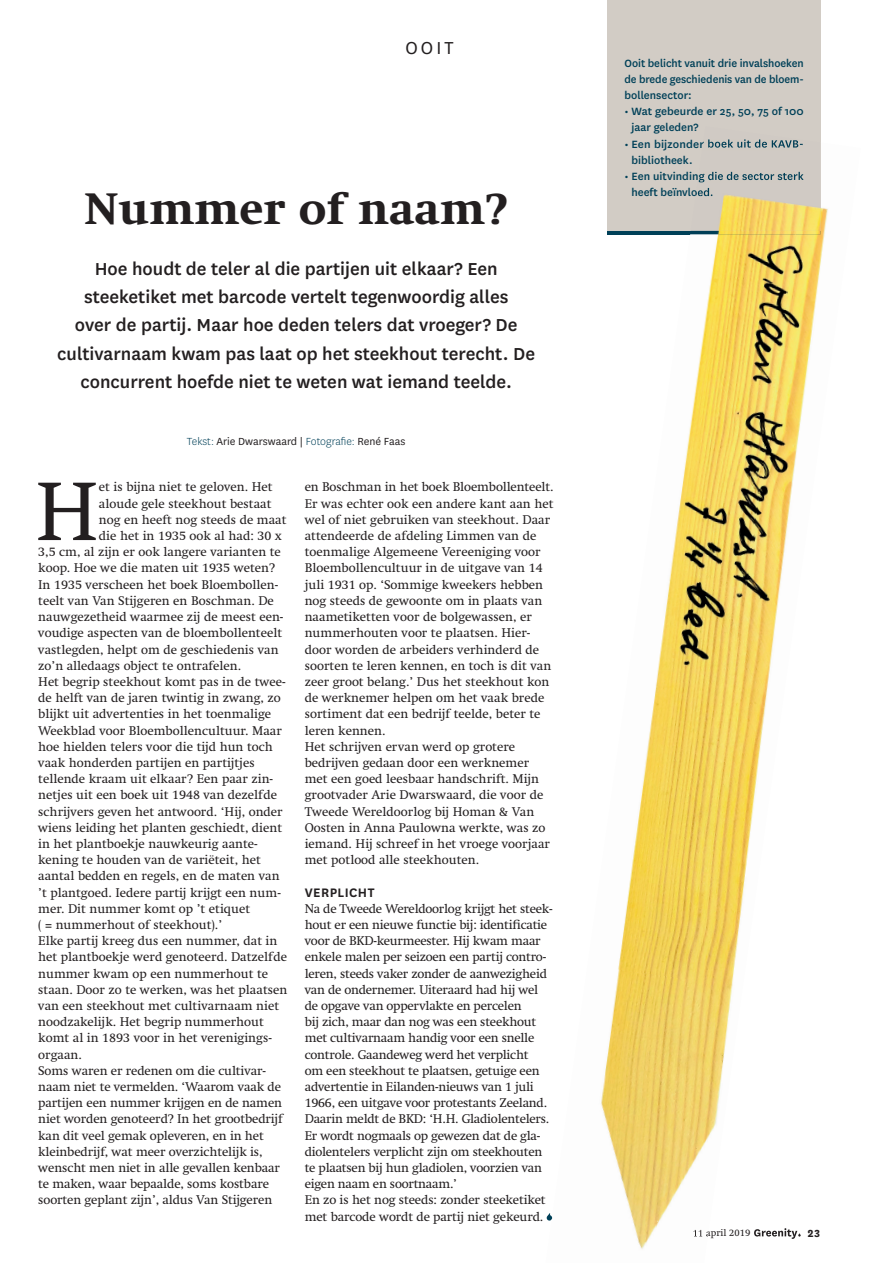
<style>
.page{position:relative;width:893px;height:1263px;background:#fff}
.page>*{position:absolute;margin:0;border:0;box-sizing:border-box;transform-origin:0 0}
.t1{font:84.3px "Swift LT Pro";color:#231f20}
.t2{font:800 45px "Swift LT Pro";color:#231f20}
.t3{font:500 20.25px/28.3px "National";color:#231f20;text-align:center}
.t4{font:20.25px "National";color:#231f20}
.t5{font:600 14.4px "National";letter-spacing:.03em;color:#231f20}
.t6{font:12.9px/16.2px "Swift LT Pro";color:#231f20}
.t7{font:12.9px/16.2px "Swift LT Pro";letter-spacing:-.02em;color:#231f20}
.t8{font:500 12.3px/16.2px "National";color:#004058;text-align:justify}
.t9{font:12px "National";color:#231f20}
.t10{font:700 12px "National";color:#231f20}
.t11{font:9.75px "Swift LT Pro";color:#231f20}
.s1{font-weight:300;color:#004058}
</style>
<div class="page">
<div style="left:607px;top:0;width:214px;height:234px;background:#d2ccc5"></div>
<hr style="left:607px;top:231px;width:214px;height:3px;background:#004058">
<img style="left:691px;top:208px;width:137px;height:1031px">
<img style="left:607px;top:234px;width:189px;height:746px">
<img style="left:546px;top:965px;width:145px;height:284px">
<img style="left:677px;top:1229px;width:32px;height:9px">
<svg style="left:547px;top:1213px;width:6px;height:7px"></svg>
<img style="left:691px;top:171px;width:130px;height:63px">
<img style="left:703px;top:139px;width:100px;height:9px">
<img style="left:697px;top:172px;width:107px;height:11px">
<img style="left:695px;top:188px;width:17px;height:8px">
<h3 class="t4" style="left:405px;top:35px;width:50px">OOIT</h3>
<h2 class="t2" style="left:85px;top:181px;width:425px">Nummer of naam?</h2>
<p class="t3" style="left:57px;top:253px;width:479px">Hoe houdt de teler al die partijen uit elkaar? Een steeketiket met barcode vertelt tegenwoordig alles<br>over de partij. Maar hoe deden telers dat vroeger? De cultivarnaam kwam pas laat op het steekhout terecht. De concurrent hoefde niet te weten wat iemand teelde.</p>
<p class="t9" style="left:187px;top:433px;width:220px"><span class="s1">Tekst:</span> Arie Dwarswaard | <span class="s1">Fotografie:</span> René Faas</p>
<h1 class="t1" style="left:35px;top:462px;width:65px">H</h1>
<p class="t6" style="left:99px;top:479px;width:175px">et is bĳna niet te geloven. Het</p>
<p class="t6" style="left:99px;top:495px;width:174px">aloude gele steekhout bestaat</p>
<p class="t6" style="left:99px;top:511px;width:189px">nog en heeft nog steeds de maat</p>
<p class="t6" style="left:99px;top:527px;width:184px">die het in 1935 ook al had: 30 x</p>
<p class="t6" style="left:38px;top:544px;width:244px">3,5 cm, al zĳn er ook langere varianten te</p>
<p class="t6" style="left:38px;top:560px;width:238px">koop. Hoe we die maten uit 1935 weten?</p>
<p class="t6" style="left:38px;top:576px;width:242px">In 1935 verscheen het boek Bloembollen-</p>
<p class="t6" style="left:38px;top:592px;width:237px">teelt van Van Stĳgeren en Boschman. De</p>
<p class="t6" style="left:38px;top:609px;width:247px">nauwgezetheid waarmee zĳ de meest een-</p>
<p class="t6" style="left:38px;top:625px;width:245px">voudige aspecten van de bloembollenteelt</p>
<p class="t6" style="left:38px;top:641px;width:242px">vastlegden, helpt om de geschiedenis van</p>
<p class="t6" style="left:38px;top:657px;width:205px">zo’n alledaags object te ontrafelen.</p>
<p class="t6" style="left:38px;top:673px;width:249px">Het begrip steekhout komt pas in de twee-</p>
<p class="t6" style="left:38px;top:690px;width:244px">de helft van de jaren twintig in zwang, zo</p>
<p class="t6" style="left:38px;top:706px;width:234px">blĳkt uit advertenties in het toenmalige</p>
<p class="t6" style="left:38px;top:722px;width:245px">Weekblad voor Bloembollencultuur. Maar</p>
<p class="t6" style="left:38px;top:738px;width:236px">hoe hielden telers voor die tĳd hun toch</p>
<p class="t6" style="left:38px;top:754px;width:218px">vaak honderden partĳen en partĳtjes</p>
<p class="t6" style="left:38px;top:771px;width:236px">tellende kraam uit elkaar? Een paar zin-</p>
<p class="t6" style="left:38px;top:787px;width:240px">netjes uit een boek uit 1948 van dezelfde</p>
<p class="t6" style="left:38px;top:803px;width:246px">schrĳvers geven het antwoord. ‘Hĳ, onder</p>
<p class="t6" style="left:38px;top:819px;width:246px">wiens leiding het planten geschiedt, dient</p>
<p class="t6" style="left:38px;top:835px;width:221px">in het plantboekje nauwkeurig aante-</p>
<p class="t6" style="left:38px;top:852px;width:224px">kening te houden van de variëteit, het</p>
<p class="t6" style="left:38px;top:868px;width:243px">aantal bedden en regels, en de maten van</p>
<p class="t6" style="left:38px;top:884px;width:244px">’t plantgoed. Iedere partĳ krĳgt een num-</p>
<p class="t6" style="left:38px;top:900px;width:213px">mer. Dit nummer komt op ’t etiquet</p>
<p class="t6" style="left:38px;top:916px;width:186px">( = nummerhout of steekhout).’</p>
<p class="t6" style="left:38px;top:933px;width:241px">Elke partĳ kreeg dus een nummer, dat in</p>
<p class="t6" style="left:38px;top:949px;width:250px">het plantboekje werd genoteerd. Datzelfde</p>
<p class="t6" style="left:38px;top:965px;width:231px">nummer kwam op een nummerhout te</p>
<p class="t6" style="left:38px;top:981px;width:251px">staan. Door zo te werken, was het plaatsen</p>
<p class="t6" style="left:38px;top:997px;width:242px">van een steekhout met cultivarnaam niet</p>
<p class="t6" style="left:38px;top:1014px;width:227px">noodzakelĳk. Het begrip nummerhout</p>
<p class="t6" style="left:38px;top:1030px;width:235px">komt al in 1893 voor in het verenigings-</p>
<p class="t6" style="left:38px;top:1046px;width:45px">orgaan.</p>
<p class="t6" style="left:38px;top:1062px;width:229px">Soms waren er redenen om die cultivar-</p>
<p class="t6" style="left:38px;top:1078px;width:244px">naam niet te vermelden. ‘Waarom vaak de</p>
<p class="t6" style="left:38px;top:1095px;width:245px">partĳen een nummer krĳgen en de namen</p>
<p class="t6" style="left:38px;top:1111px;width:246px">niet worden genoteerd? In het grootbedrĳf</p>
<p class="t6" style="left:38px;top:1127px;width:227px">kan dit veel gemak opleveren, en in het</p>
<p class="t6" style="left:38px;top:1143px;width:226px">kleinbedrĳf, wat meer overzichtelĳk is,</p>
<p class="t6" style="left:38px;top:1159px;width:243px">wenscht men niet in alle gevallen kenbaar</p>
<p class="t6" style="left:38px;top:1176px;width:232px">te maken, waar bepaalde, soms kostbare</p>
<p class="t6" style="left:38px;top:1192px;width:236px">soorten geplant zĳn’, aldus Van Stĳgeren</p>
<p class="t6" style="left:305px;top:479px;width:250px">en Boschman in het boek Bloembollenteelt.<br>Er was echter ook een andere kant aan het wel of niet gebruiken van steekhout. Daar attendeerde de afdeling Limmen van de toenmalige Algemeene Vereeniging voor Bloembollencultuur in de uitgave van 14 juli 1931 op. ‘Sommige kweekers hebben nog steeds de gewoonte om in plaats van naametiketten voor de bolgewassen, er nummerhouten voor te plaatsen. Hier&shy;door worden de arbeiders verhinderd de soorten te leren kennen, en toch is dit van zeer groot belang.’ Dus het steekhout kon de werknemer helpen om het vaak brede sortiment dat een bedrĳf teelde, beter te leren kennen.<br>Het schrĳven ervan werd op grotere bedrĳven gedaan door een werknemer met een goed leesbaar handschrift. Mĳn grootvader Arie Dwarswaard, die voor de Tweede Wereldoorlog bĳ Homan &amp; Van Oosten in Anna Paulowna werkte, was zo iemand. Hĳ schreef in het vroege voorjaar met potlood alle steekhouten.</p>
<p class="t5" style="left:305px;top:882px;width:71px">VERPLICHT</p>
<p class="t7" style="left:305px;top:900px;width:249px">Na de Tweede Wereldoorlog krĳgt het steek&shy;hout er een nieuwe functie bĳ: identificatie voor de BKD-keurmeester. Hĳ kwam maar enkele malen per seizoen een partĳ contro&shy;leren, steeds vaker zonder de aanwezigheid van de ondernemer. Uiteraard had hĳ wel de opgave van oppervlakte en percelen<br>bĳ zich, maar dan nog was een steekhout met cultivarnaam handig voor een snelle controle. Gaandeweg werd het verplicht<br>om een steekhout te plaatsen, getuige een advertentie in Eilanden-nieuws van 1 juli 1966, een uitgave voor protestants Zeeland.<br>Daarin meldt de BKD: ‘H.H. Gladiolentelers.<br>Er wordt nogmaals op gewezen dat de gla&shy;diolentelers verplicht zĳn om steekhouten te plaatsen bĳ hun gladiolen, voorzien van eigen naam en soortnaam.’<br>En zo is het nog steeds: zonder steeketiket met barcode wordt de partĳ niet gekeurd.</p>
<p class="t8" style="left:624px;top:54px;width:181px">Ooit belicht vanuit drie invalshoeken de brede geschiedenis van de bloem&shy;bollensector:</p>
<p class="t8" style="left:631px;top:103px;width:174px;text-indent:-7px">• Wat gebeurde er 25, 50, 75 of 100 jaar geleden?</p>
<p class="t8" style="left:631px;top:151px;width:63px">bibliotheek.</p>
<p class="t8" style="left:631px;top:184px;width:84px">heeft beïnvloed.</p>
<p class="t11" style="left:693px;top:1227px;width:59px">11 april 2019</p>
<p class="t10" style="left:807px;top:1224px;width:15px">23</p>
</div>
